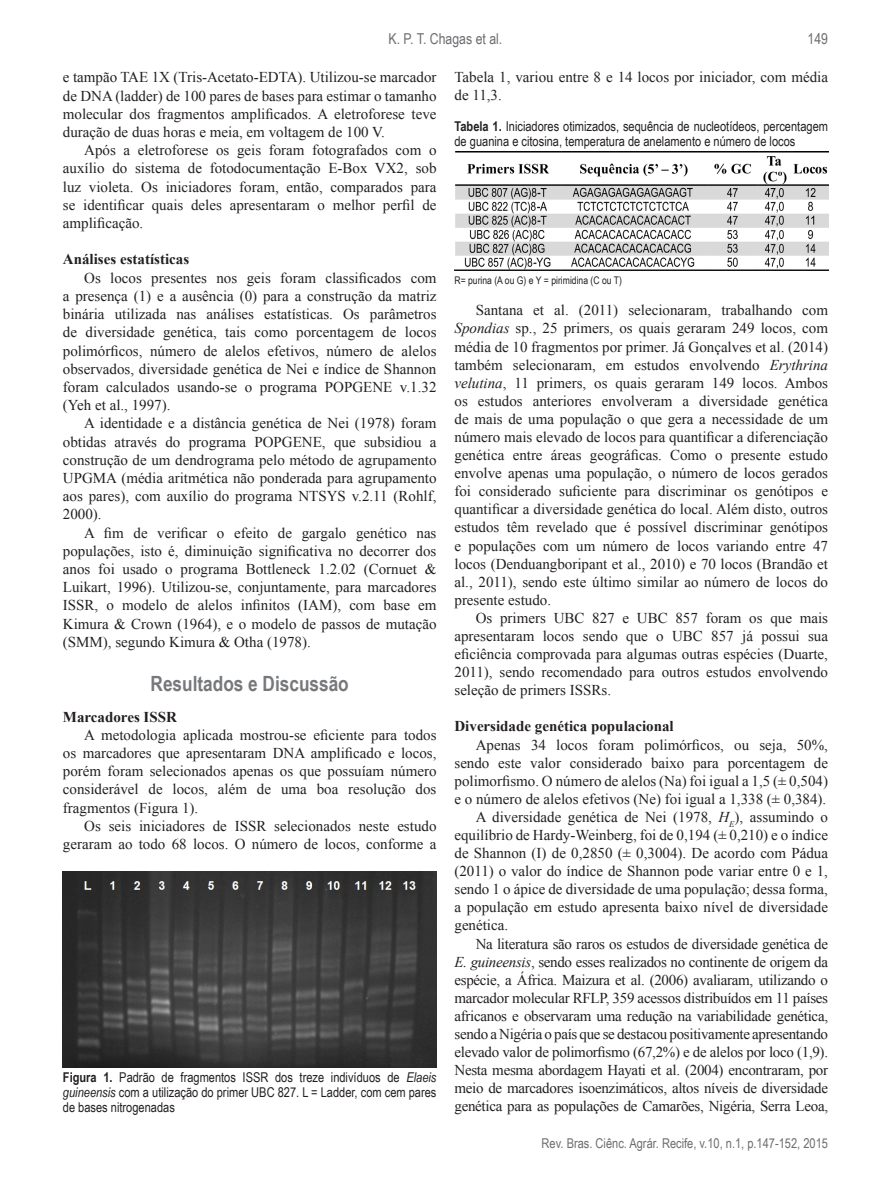
<style>
.page{position:relative;width:891px;height:1188px;background:#fff}
.page>*{position:absolute;margin:0;border:0;box-sizing:border-box;transform-origin:0 0}
.t1{font:700 21px "Arial Narrow";color:#76787b}
.t2{font:15px/18.1px "Times New Roman";color:#231f20;text-align:justify}
.t3{font:700 15px "Times New Roman";color:#231f20}
.t4{font:15px "Arial Narrow";color:#6c6d70}
.t5{font:13.5px/15px "Arial Narrow";color:#231f20;text-align:justify}
.t6{font:13.5px "Arial Narrow";color:#6c6d70}
.t7{font:10.5px "Arial Narrow";color:#231f20}
.s1{font-weight:700}
.s2{font-style:italic}
</style>
<div class="page">
<img style="left:63px;top:871px;width:373px;height:197px">
<img style="left:454px;top:152px;width:374px;height:119px">
<p class="t4" style="left:389px;top:28px;width:115px">K. P. T. Chagas et al.</p>
<p class="t4" style="left:808px;top:28px;width:22px">149</p>
<p class="t2" style="left:63px;top:68px;width:375px">e tampão TAE 1X (Tris-Acetato-EDTA). Utilizou-se marcador de DNA (ladder) de 100 pares de bases para estimar o tamanho molecular dos fragmentos amplificados. A eletroforese teve duração de duas horas e meia, em voltagem de 100 V.</p>
<p class="t2" style="left:63px;top:141px;width:375px;text-indent:21px">Após a eletroforese os geis foram fotografados com o auxílio do sistema de fotodocumentação E-Box VX2, sob luz violeta. Os iniciadores foram, então, comparados para se identificar quais deles apresentaram o melhor perfil de amplificação.</p>
<p class="t3" style="left:63px;top:249px;width:128px">Análises estatísticas</p>
<p class="t2" style="left:63px;top:268px;width:375px;text-indent:21px">Os locos presentes nos geis foram classificados com a presença (1) e a ausência (0) para a construção da matriz binária utilizada nas análises estatísticas. Os parâmetros de diversidade genética, tais como porcentagem de locos polimórficos, número de alelos efetivos, número de alelos observados, diversidade genética de Nei e índice de Shannon foram calculados usando-se o programa POPGENE v.1.32 (Yeh et al., 1997).</p>
<p class="t2" style="left:63px;top:414px;width:375px;text-indent:21px">A identidade e a distância genética de Nei (1978) foram obtidas através do programa POPGENE, que subsidiou a construção de um dendrograma pelo método de agrupamento UPGMA (média aritmética não ponderada para agrupamento aos pares), com auxílio do programa NTSYS v.2.11 (Rohlf, 2000).</p>
<p class="t2" style="left:63px;top:523px;width:375px;text-indent:21px">A fim de verificar o efeito de gargalo genético nas populações, isto é, diminuição significativa no decorrer dos anos foi usado o programa Bottleneck 1.2.02 (Cornuet &amp; Luikart, 1996). Utilizou-se, conjuntamente, para marcadores ISSR, o modelo de alelos infinitos (IAM), com base em Kimura &amp; Crown (1964), e o modelo de passos de mutação (SMM), segundo Kimura &amp; Otha (1978).</p>
<p class="t1" style="left:151px;top:667px;width:200px">Resultados e Discussão</p>
<p class="t3" style="left:63px;top:706px;width:116px">Marcadores ISSR</p>
<p class="t2" style="left:63px;top:725px;width:375px;text-indent:21px">A metodologia aplicada mostrou-se eficiente para todos os marcadores que apresentaram DNA amplificado e locos, porém foram selecionados apenas os que possuíam número considerável de locos, além de uma boa resolução dos fragmentos (Figura 1).</p>
<p class="t2" style="left:63px;top:817px;width:375px;text-align:right">Os seis iniciadores de ISSR selecionados neste estudo geraram ao todo 68 locos. O número de locos, conforme a</p>
<p class="t5" style="left:63px;top:1069px;width:375px"><span class="s1">Figura 1.</span> Padrão de fragmentos ISSR dos treze indivíduos de <span class="s2">Elaeis guineensis</span> com a utilização do primer UBC 827. L = Ladder, com cem pares de bases nitrogenadas</p>
<p class="t2" style="left:454px;top:68px;width:375px">Tabela 1, variou entre 8 e 14 locos por iniciador, com média de 11,3.</p>
<p class="t5" style="left:454px;top:119px;width:375px"><span class="s1">Tabela 1.</span> Iniciadores otimizados, sequência de nucleotídeos, percentagem de guanina e citosina, temperatura de anelamento e número de locos</p>
<p class="t7" style="left:454px;top:272px;width:169px">R= purina (A ou G) e Y = pirimidina (C ou T)</p>
<p class="t2" style="left:454px;top:301px;width:375px;text-indent:21px">Santana et al. (2011) selecionaram, trabalhando com <span class="s2">Spondias</span> sp., 25 primers, os quais geraram 249 locos, com média de 10 fragmentos por primer. Já Gonçalves et al. (2014) também selecionaram, em estudos envolvendo <span class="s2">Erythrina velutina</span>, 11 primers, os quais geraram 149 locos. Ambos os estudos anteriores envolveram a diversidade genética de mais de uma população o que gera a necessidade de um número mais elevado de locos para quantificar a diferenciação genética entre áreas geográficas. Como o presente estudo envolve apenas uma população, o número de locos gerados foi considerado suficiente para discriminar os genótipos e quantificar a diversidade genética do local. Além disto, outros estudos têm revelado que é possível discriminar genótipos e populações com um número de locos variando entre 47 locos (Denduangboripant et al., 2010) e 70 locos (Brandão et al., 2011), sendo este último similar ao número de locos do presente estudo.</p>
<p class="t2" style="left:454px;top:609px;width:375px;text-indent:21px">Os primers UBC 827 e UBC 857 foram os que mais apresentaram locos sendo que o UBC 857 já possui sua eficiência comprovada para algumas outras espécies (Duarte, 2011), sendo recomendado para outros estudos envolvendo seleção de primers ISSRs.</p>
<p class="t3" style="left:454px;top:716px;width:221px">Diversidade genética populacional</p>
<p class="t2" style="left:454px;top:735px;width:375px;text-indent:21px">Apenas 34 locos foram polimórficos, ou seja, 50%, sendo este valor considerado baixo para porcentagem de polimorfismo. O número de alelos (Na) foi igual a 1,5 (± 0,504) e o número de alelos efetivos (Ne) foi igual a 1,338 (± 0,384).</p>
<p class="t2" style="left:454px;top:808px;width:375px;text-indent:21px">A diversidade genética de Nei (1978, <span class="s2">H</span><sub>E</sub>), assumindo o equilíbrio de Hardy-Weinberg, foi de 0,194 (± 0,210) e o índice de Shannon (I) de 0,2850 (± 0,3004). De acordo com Pádua (2011) o valor do índice de Shannon pode variar entre 0 e 1, sendo 1 o ápice de diversidade de uma população; dessa forma, a população em estudo apresenta baixo nível de diversidade genética.</p>
<p class="t2" style="left:454px;top:934px;width:375px;text-indent:21px">Na literatura são raros os estudos de diversidade genética de <span class="s2">E. guineensis</span>, sendo esses realizados no continente de origem da espécie, a África. Maizura et al. (2006) avaliaram, utilizando o marcador molecular RFLP, 359 acessos distribuídos em 11 países africanos e observaram uma redução na variabilidade genética, sendo a Nigéria o país que se destacou positivamente apresentando elevado valor de polimorfismo (67,2%) e de alelos por loco (1,9).<br>Nesta mesma abordagem Hayati et al. (2004) encontraram, por meio de marcadores isoenzimáticos, altos níveis de diversidade genética para as populações de Camarões, Nigéria, Serra Leoa,</p>
<p class="t6" style="left:542px;top:1134px;width:288px">Rev. Bras. Ciênc. Agrár. Recife, v.10, n.1, p.147-152, 2015</p>
</div>
